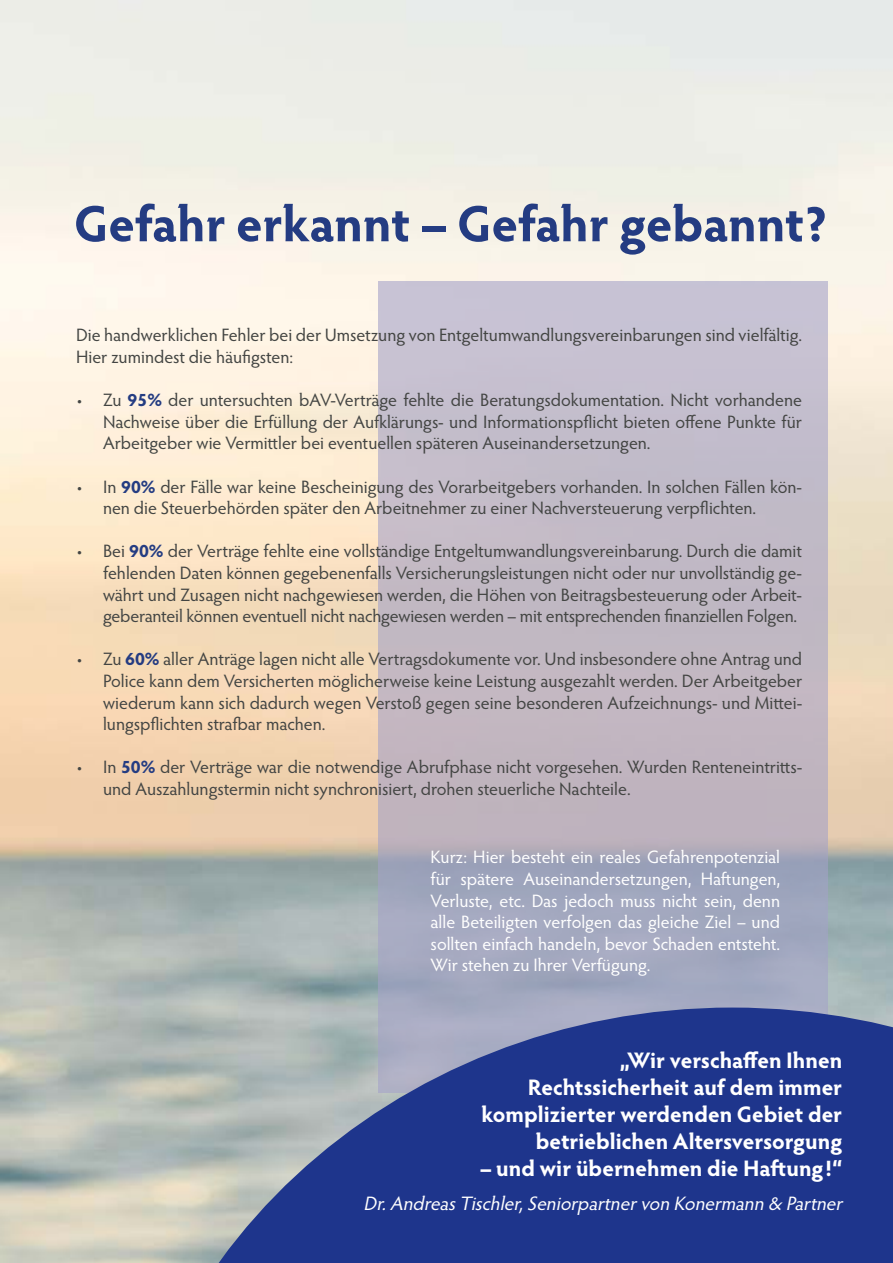
<style>
.page{position:relative;width:893px;height:1263px;background:#fff}
.page>*{position:absolute;margin:0;border:0;box-sizing:border-box;transform-origin:0 0}
.t1{font:700 51px "Hypatia Sans Pro";letter-spacing:-.005em;color:#243c82}
.t2{font:700 22.5px/27px "Hypatia Sans Pro";color:#fff;text-align:right}
.t3{font:italic 19.5px "Hypatia Sans Pro";color:#fff}
.t4{font:18px/21.6px "Hypatia Sans Pro";letter-spacing:-.005em;color:#434543}
.t5{font:18px/21.6px "Hypatia Sans Pro";letter-spacing:-.005em;color:#fff;text-align:justify}
.s1{font-weight:700;color:#243c82}
</style>
<div class="page">
<img style="left:0;top:0;width:893px;height:1263px">
<svg style="left:378px;top:282px;width:450px;height:725px;background:#bbb5c4"></svg>
<svg style="left:115px;top:1007px;width:778px;height:256px;background:#50629b"></svg>
<h1 class="t1" style="left:74px;top:188px;width:755px">Gefahr erkannt – Gefahr gebannt?</h1>
<p class="t4" style="left:76px;top:324px;width:727px">Die handwerklichen Fehler bei der Umsetzung von Entgeltumwandlungsvereinbarungen sind vielfältig.<br>Hier zumindest die häufigsten:</p>
<p class="t4" style="left:103px;top:389px;width:700px;text-align:justify;text-indent:-27px">• Zu <span class="s1">95%</span> der untersuchten bAV-Verträge fehlte die Beratungsdokumentation. Nicht vorhandene Nachweise über die Erfüllung der Aufklärungs- und Informationspflicht bieten offene Punkte für Arbeitgeber wie Vermittler bei eventuellen späteren Auseinandersetzungen.</p>
<p class="t4" style="left:103px;top:475px;width:701px;text-indent:-27px">• In <span class="s1">90%</span> der Fälle war keine Bescheinigung des Vorarbeitgebers vorhanden. In solchen Fällen kön&shy;nen die Steuerbehörden später den Arbeitnehmer zu einer Nachversteuerung verpflichten.</p>
<p class="t4" style="left:103px;top:540px;width:701px;text-align:justify;text-indent:-27px">• Bei <span class="s1">90%</span> der Verträge fehlte eine vollständige Entgeltumwandlungsvereinbarung. Durch die damit fehlenden Daten können gegebenenfalls Versicherungsleistungen nicht oder nur unvollständig ge&shy;währt und Zusagen nicht nachgewiesen werden, die Höhen von Beitragsbesteuerung oder Arbeit&shy;geberanteil können eventuell nicht nachgewiesen werden – mit entsprechenden finanziellen Folgen.</p>
<p class="t4" style="left:103px;top:648px;width:701px;text-align:justify;text-indent:-27px">• Zu <span class="s1">60%</span> aller Anträge lagen nicht alle Vertragsdokumente vor. Und insbesondere ohne Antrag und Police kann dem Versicherten möglicherweise keine Leistung ausgezahlt werden. Der Arbeitgeber wiederum kann sich dadurch wegen Verstoß gegen seine besonderen Aufzeichnungs- und Mittei&shy;lungspflichten strafbar machen.</p>
<p class="t4" style="left:103px;top:756px;width:701px;text-indent:-27px">• In <span class="s1">50%</span> der Verträge war die notwendige Abrufphase nicht vorgesehen. Wurden Renteneintritts&shy;und Auszahlungstermin nicht synchronisiert, drohen steuerliche Nachteile.</p>
<p class="t5" style="left:431px;top:846px;width:351px">Kurz: Hier besteht ein reales Gefahrenpotenzial für spätere Auseinandersetzungen, Haftungen, Verluste, etc. Das jedoch muss nicht sein, denn alle Beteiligten verfolgen das gleiche Ziel – und sollten einfach handeln, bevor Schaden entsteht.<br>Wir stehen zu Ihrer Verfügung.</p>
<p class="t2" style="left:481px;top:1045px;width:362px">„Wir verschaffen Ihnen<br>Rechtssicherheit auf dem immer komplizierter werdenden Gebiet der betrieblichen Altersversorgung</p>
<p class="t2" style="left:480px;top:1153px;width:364px">– und wir übernehmen die Haftung!“</p>
<p class="t3" style="left:364px;top:1190px;width:485px">Dr.AndreasTischler,Seniorpartnervon Konermann &amp; Partner</p>
</div>
